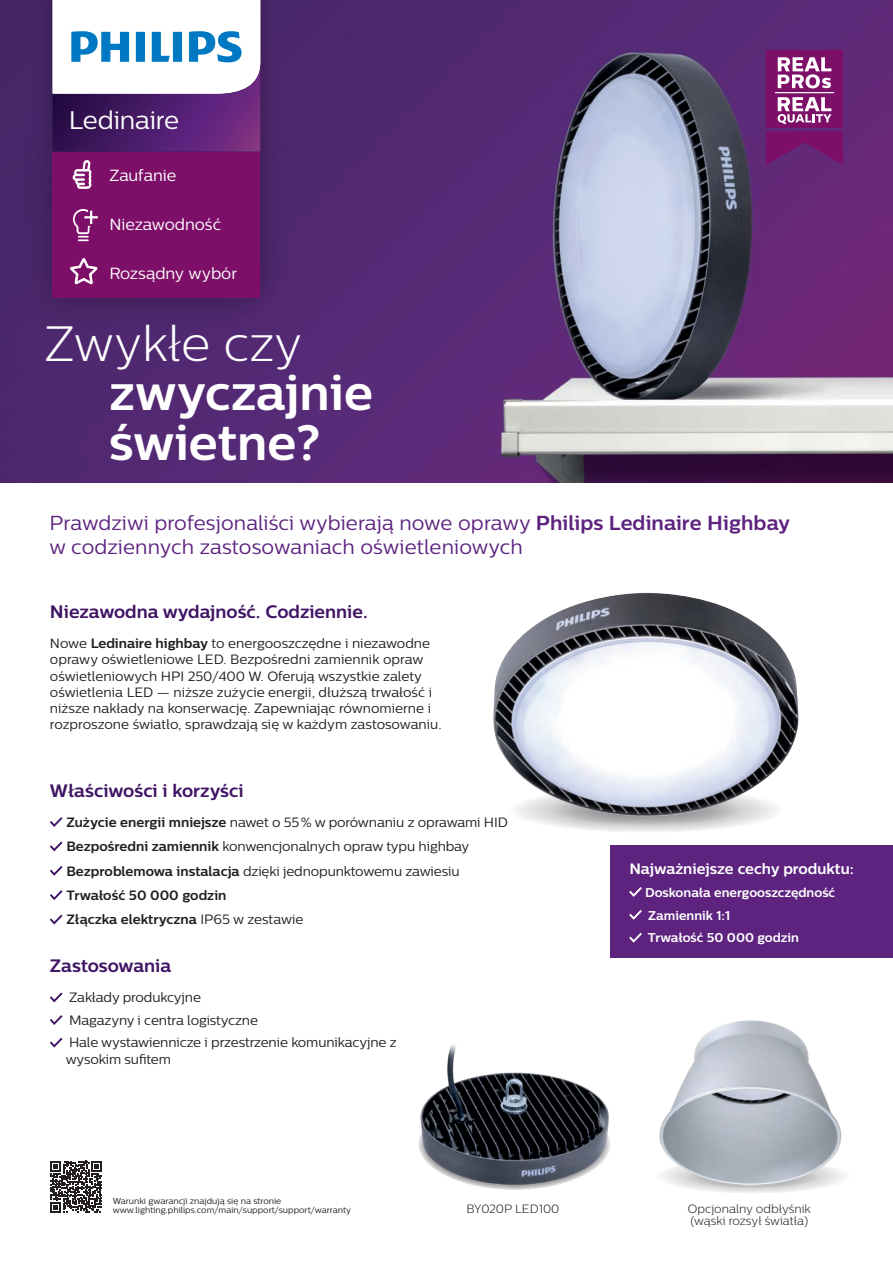
<style>
.page{position:relative;width:893px;height:1263px;background:#fff}
.page>*{position:absolute;margin:0;border:0;box-sizing:border-box;transform-origin:0 0}
.t1{font:700 49.5px/49.5px "Centrale Sans";color:#fff}
.t2{font:300 49.5px "Centrale Sans";color:#fff}
.t3{font:25.35px "Centrale Sans";letter-spacing:-.01em;color:#fff}
.t4{font:20.25px/24.3px "Centrale Sans";letter-spacing:.005em;color:#5d237f}
.t5{font:19.35px "Centrale Sans X Bold";color:#fff}
.t6{font:700 18px "Centrale Sans";color:#3f1464}
.t7{font:16.05px "Centrale Sans";letter-spacing:-.005em;color:#fff}
.t8{font:700 15px "Centrale Sans";color:#fff}
.t9{font:13.5px/16.2px "Centrale Sans";letter-spacing:-.01em;color:#231f20}
.t10{font:700 12.75px/23px "Centrale Sans";color:#fff}
.t11{font:300 12px/12px "Centrale Sans";color:#231f20}
.t12{font:8.7px/8.7px "Centrale Sans";color:#231f20}
.s1{font-weight:700}
</style>
<div class="page">
<img style="left:0;top:0;width:893px;height:482px">
<img style="left:28px;top:0;width:257px;height:108px">
<img style="left:25px;top:108px;width:263px;height:222px">
<div style="left:53px;top:151px;width:207px;height:147px;background:#7e0f69"></div>
<svg style="left:73px;top:160px;width:19px;height:29px"></svg>
<svg style="left:73px;top:209px;width:25px;height:32px"></svg>
<svg style="left:70px;top:258px;width:28px;height:26px"></svg>
<svg style="left:53px;top:0;width:207px;height:151px"></svg>
<div style="left:766px;top:50px;width:77px;height:78px;background:#7e0f69"></div>
<svg style="left:766px;top:131px;width:77px;height:34px;background:#74176e"></svg>
<svg style="left:778px;top:97px;width:53px;height:27px"></svg>
<hr style="left:775px;top:92px;width:59px;height:1px;background:#fff">
<svg style="left:778px;top:57px;width:53px;height:31px"></svg>
<svg style="left:508px;top:787px;width:276px;height:46px"></svg>
<svg style="left:553px;top:795px;width:187px;height:30px"></svg>
<img style="left:493px;top:593px;width:306px;height:225px">
<img style="left:418px;top:1044px;width:192px;height:146px">
<img style="left:638px;top:957px;width:238px;height:236px">
<svg style="left:50px;top:817px;width:12px;height:10px"></svg>
<svg style="left:50px;top:842px;width:12px;height:9px"></svg>
<svg style="left:50px;top:866px;width:12px;height:9px"></svg>
<svg style="left:50px;top:890px;width:12px;height:10px"></svg>
<svg style="left:50px;top:915px;width:12px;height:9px"></svg>
<svg style="left:50px;top:993px;width:12px;height:9px"></svg>
<svg style="left:50px;top:1015px;width:12px;height:10px"></svg>
<svg style="left:50px;top:1038px;width:12px;height:9px"></svg>
<svg style="left:50px;top:1161px;width:52px;height:52px"></svg>
<div style="left:611px;top:845px;width:282px;height:112px;background:#5d237f"></div>
<svg style="left:629px;top:887px;width:13px;height:10px"></svg>
<svg style="left:629px;top:910px;width:13px;height:9px"></svg>
<svg style="left:629px;top:933px;width:13px;height:9px"></svg>
<h2 class="t3" style="left:69px;top:106px;width:112px">Ledinaire</h2>
<p class="t7" style="left:109px;top:166px;width:68px">Zaufanie</p>
<p class="t7" style="left:109px;top:215px;width:113px">Niezawodność</p>
<p class="t7" style="left:109px;top:264px;width:129px">Rozsądny wybór</p>
<h1 class="t2" style="left:45px;top:315px;width:259px">Zwykłe czy</h1>
<h1 class="t1" style="left:109px;top:367px;width:266px">zwyczajnie świetne?</h1>
<h3 class="t4" style="left:50px;top:510px;width:742px">Prawdziwi profesjonaliści wybierają nowe oprawy <span class="s1">Philips Ledinaire Highbay </span>w codziennych zastosowaniach oświetleniowych</h3>
<h3 class="t6" style="left:50px;top:600px;width:319px">Niezawodna wydajność. Codziennie.</h3>
<p class="t9" style="left:50px;top:635px;width:393px">Nowe <span class="s1">Ledinaire highbay</span> to energooszczędne i niezawodne oprawy oświetleniowe LED. Bezpośredni zamiennik opraw oświetleniowych HPI 250/400 W. Oferują wszystkie zalety oświetlenia LED — niższe zużycie energii, dłuższą trwałość i niższe nakłady na konserwację. Zapewniając równomierne i rozproszone światło, sprawdzają się w każdym zastosowaniu.</p>
<h3 class="t6" style="left:50px;top:780px;width:195px">Właściwości i korzyści</h3>
<h3 class="t5" style="left:822px;top:69px;width:11px">s</h3>
<p class="t9" style="left:66px;top:810px;width:443px;line-height:24.5px"><span class="s1">Zużycie energii mniejsze</span> nawet o 55% w porównaniu z oprawami HID <span class="s1">Bezpośredni zamiennik</span> konwencjonalnych opraw typu highbay <span class="s1">Bezproblemowa instalacja</span> dzięki jednopunktowemu zawiesiu <span class="s1">Trwałość 50 000 godzin<br>Złączka elektryczna</span> IP65 w zestawie</p>
<h3 class="t6" style="left:50px;top:955px;width:123px">Zastosowania</h3>
<p class="t9" style="left:69px;top:986px;width:329px;line-height:22.6px">Zakłady produkcyjne<br>Magazyny i centra logistyczne<br>Hale wystawiennicze i przestrzenie komunikacyjne z</p>
<p class="t9" style="left:66px;top:1050px;width:107px">wysokim sufitem</p>
<p class="t8" style="left:629px;top:859px;width:226px">Najważniejsze cechy produktu:</p>
<p class="t10" style="left:645px;top:880px;width:192px">Doskonała energooszczędność<br>Zamiennik 1:1<br>Trwałość 50 000 godzin</p>
<p class="t12" style="left:113px;top:1197px;width:240px">Warunki gwarancji znajdują się na stronie www.lighting.philips.com/main/support/support/warranty</p>
<p class="t11" style="left:466px;top:1203px;width:94px">BY020P LED100</p>
<p class="t11" style="left:688px;top:1203px;width:124px">Opcjonalny odbłyśnik (wąski rozsył światła)</p>
</div>
